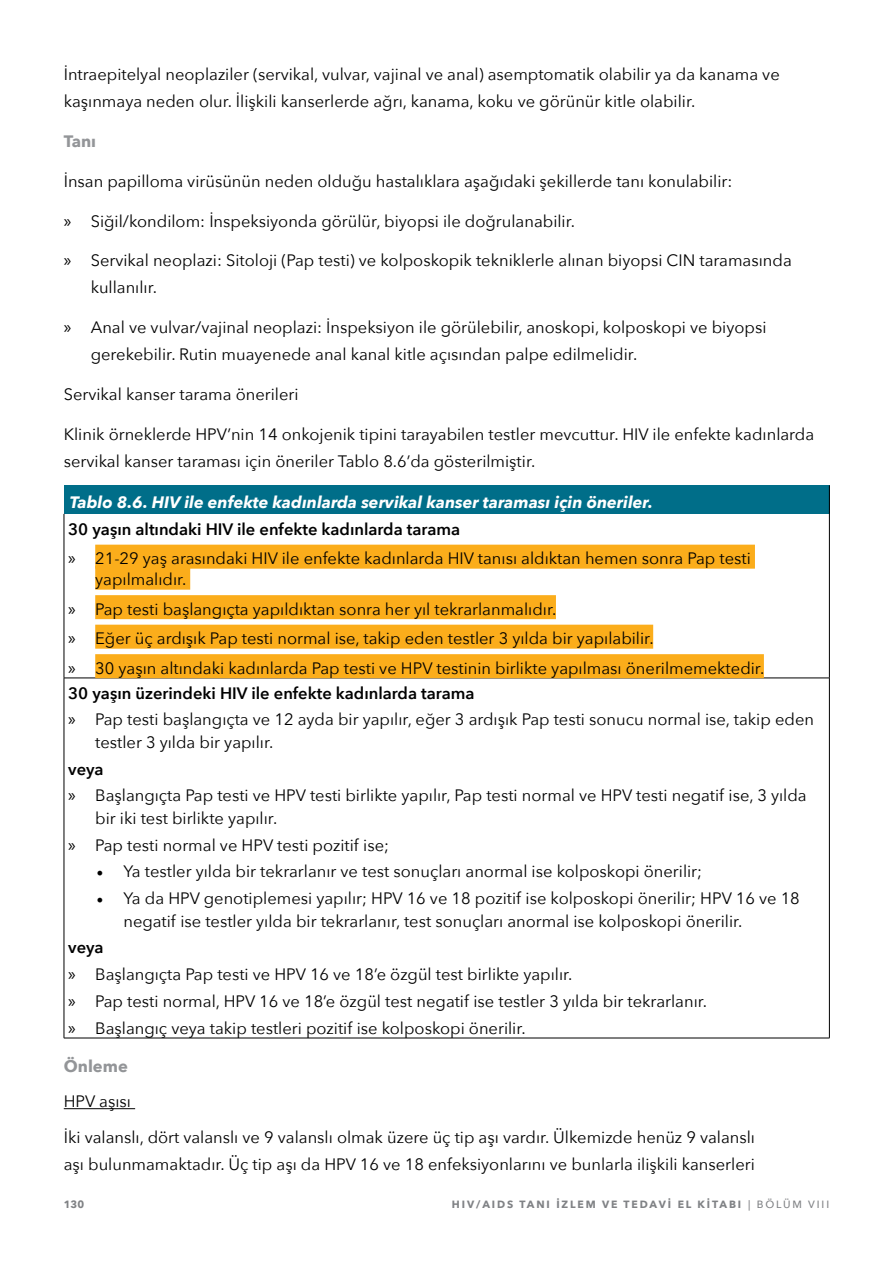
<style>
.page{position:relative;width:893px;height:1263px;background:#fff}
.page>*{position:absolute;margin:0;border:0;box-sizing:border-box;transform-origin:0 0}
.t1{font:16.5px/26.7px "Avenir Next";color:#000}
.t2{font:italic 700 16.5px "Avenir Next";color:#fff}
.t3{font:700 16.5px "Avenir Next";color:#939598}
.t4{font:700 10.5px "Avenir Next";letter-spacing:.18em;color:#808285}
.s1{font-family:"Myriad Pro";font-size:18px}
.s2{font-weight:600}
.s3{font-family:"Minion Pro";font-size:18px}
.s4{font-weight:500}
</style>
<div class="page">
<hr style="left:64px;top:1108px;width:71px;height:1px;background:#000">
<div style="left:64px;top:485px;width:765px;height:29px;background:#006e89"></div>
<svg style="left:829px;top:485px;width:1px;height:29px"></svg>
<hr style="left:829px;top:514px;width:1px;height:164px;background:#000">
<hr style="left:64px;top:514px;width:1px;height:164px;background:#000">
<hr style="left:64px;top:678px;width:766px;height:1px;background:#000">
<hr style="left:64px;top:678px;width:1px;height:360px;background:#000">
<hr style="left:829px;top:678px;width:1px;height:360px;background:#000">
<hr style="left:64px;top:1038px;width:766px;height:1px;background:#000">
<div style="left:95px;top:545px;width:660px;height:24px;background:#fbad1b"></div>
<div style="left:95px;top:566px;width:95px;height:24px;background:#fbad1b"></div>
<div style="left:95px;top:595px;width:461px;height:24px;background:#fbad1b"></div>
<div style="left:95px;top:625px;width:558px;height:24px;background:#fbad1b"></div>
<div style="left:95px;top:654px;width:669px;height:24px;background:#fbad1b"></div>
<p class="t1" style="left:64px;top:60px;width:717px">İntraepitelyal neoplaziler (servikal, vulvar, vajinal ve anal) asemptomatik olabilir ya da kanama ve kaşınmaya neden olur. İlişkili kanserlerde ağrı, kanama, koku ve görünür kitle olabilir.</p>
<p class="t3" style="left:64px;top:127px;width:34px">Tanı</p>
<p class="t1" style="left:64px;top:167px;width:670px">İnsan papilloma virüsünün neden olduğu hastalıklara aşağıdaki şekillerde tanı konulabilir:</p>
<p class="t1" style="left:64px;top:207px;width:513px"><span class="s1">»</span> Siğil/kondilom: İnspeksiyonda görülür, biyopsi ile doğrulanabilir.</p>
<p class="t1" style="left:91px;top:246px;width:702px;text-indent:-27px"><span class="s1">»</span> Servikal neoplazi: Sitoloji (Pap testi) ve kolposkopik tekniklerle alınan biyopsi CIN taramasında kullanılır.</p>
<p class="t1" style="left:91px;top:313px;width:677px;text-indent:-27px"><span class="s1">»</span> Anal ve vulvar/vajinal neoplazi: İnspeksiyon ile görülebilir, anoskopi, kolposkopi ve biyopsi gerekebilir. Rutin muayenede anal kanal kitle açısından palpe edilmelidir.</p>
<p class="t1" style="left:64px;top:380px;width:236px">Servikal kanser tarama önerileri</p>
<p class="t1" style="left:64px;top:420px;width:752px">Klinik örneklerde HPV’nin 14 onkojenik tipini tarayabilen testler mevcuttur. HIV ile enfekte kadınlarda servikal kanser taraması için öneriler Tablo 8.6’da gösterilmiştir.</p>
<p class="t2" style="left:70px;top:488px;width:585px">Tablo 8.6. HIV ile enfekte kadınlarda servikal kanser taraması için öneriler.</p>
<p class="t1" style="left:68px;top:513px;width:684px;line-height:29.5px"><span class="s2">30 yaşın altındaki HIV ile enfekte kadınlarda tarama<br></span><span class="s1">»</span> 21-29 yaş arasındaki HIV ile enfekte kadınlarda HIV tanısı aldıktan hemen sonra Pap testi</p>
<p class="t1" style="left:68px;top:564px;width:698px;line-height:29.5px;text-indent:27px">yapılmalıdır.<br><span class="s1">»</span> Pap testi başlangıçta yapıldıktan sonra her yıl tekrarlanmalıdır.<br><span class="s1">»</span> Eğer üç ardışık Pap testi normal ise, takip eden testler 3 yılda bir yapılabilir.<br><span class="s1">»</span> 30 yaşın altındaki kadınlarda Pap testi ve HPV testinin birlikte yapılması önerilmemektedir.</p>
<p class="t1" style="left:68px;top:679px;width:747px"><span class="s2">30 yaşın üzerindeki HIV ile enfekte kadınlarda tarama<br></span><span class="s1">»</span> Pap testi başlangıçta ve 12 ayda bir yapılır, eğer 3 ardışık Pap testi sonucu normal ise, takip eden</p>
<p class="t1" style="left:95px;top:728px;width:180px">testler 3 yılda bir yapılır.</p>
<p class="t1" style="left:68px;top:755px;width:740px"><span class="s2">veya<br></span><span class="s1">»</span> Başlangıçta Pap testi ve HPV testi birlikte yapılır, Pap testi normal ve HPV testi negatif ise, 3 yılda</p>
<p class="t1" style="left:68px;top:804px;width:322px;text-indent:27px">bir iki test birlikte yapılır.<br><span class="s1">»</span> Pap testi normal ve HPV testi pozitif ise;</p>
<p class="t1" style="left:96px;top:858px;width:607px"><span class="s3">•</span> Ya testler yılda bir tekrarlanır ve test sonuçları anormal ise kolposkopi önerilir;</p>
<p class="t1" style="left:123px;top:886px;width:678px;line-height:22.5px;text-indent:-27px"><span class="s3">•</span> Ya da HPV genotiplemesi yapılır; HPV 16 ve 18 pozitif ise kolposkopi önerilir; HPV 16 ve 18 negatif ise testler yılda bir tekrarlanır, test sonuçları anormal ise kolposkopi önerilir.</p>
<p class="t1" style="left:68px;top:934px;width:640px"><span class="s2">veya<br></span><span class="s1">»</span> Başlangıçta Pap testi ve HPV 16 ve 18’e özgül test birlikte yapılır.<br><span class="s1">»</span> Pap testi normal, HPV 16 ve 18’e özgül test negatif ise testler 3 yılda bir tekrarlanır. <span class="s1">»</span> Başlangıç veya takip testleri pozitif ise kolposkopi önerilir.</p>
<p class="t3" style="left:64px;top:1052px;width:66px">Önleme</p>
<p class="t1" style="left:64px;top:1083px;width:693px;line-height:35.5px">HPV aşısı<br>İki valanslı, dört valanslı ve 9 valanslı olmak üzere üç tip aşı vardır. Ülkemizde henüz 9 valanslı</p>
<p class="t1" style="left:64px;top:1150px;width:693px">aşı bulunmamaktadır. Üç tip aşı da HPV 16 ve 18 enfeksiyonlarını ve bunlarla ilişkili kanserleri</p>
<p class="t4" style="left:64px;top:1195px;width:22px">130</p>
<p class="t4" style="left:452px;top:1195px;width:379px">HIV/AIDS TANI İZLEM VE TEDAVİ EL KİTABI <span class="s4">| BÖLÜM VIII</span></p>
</div>
